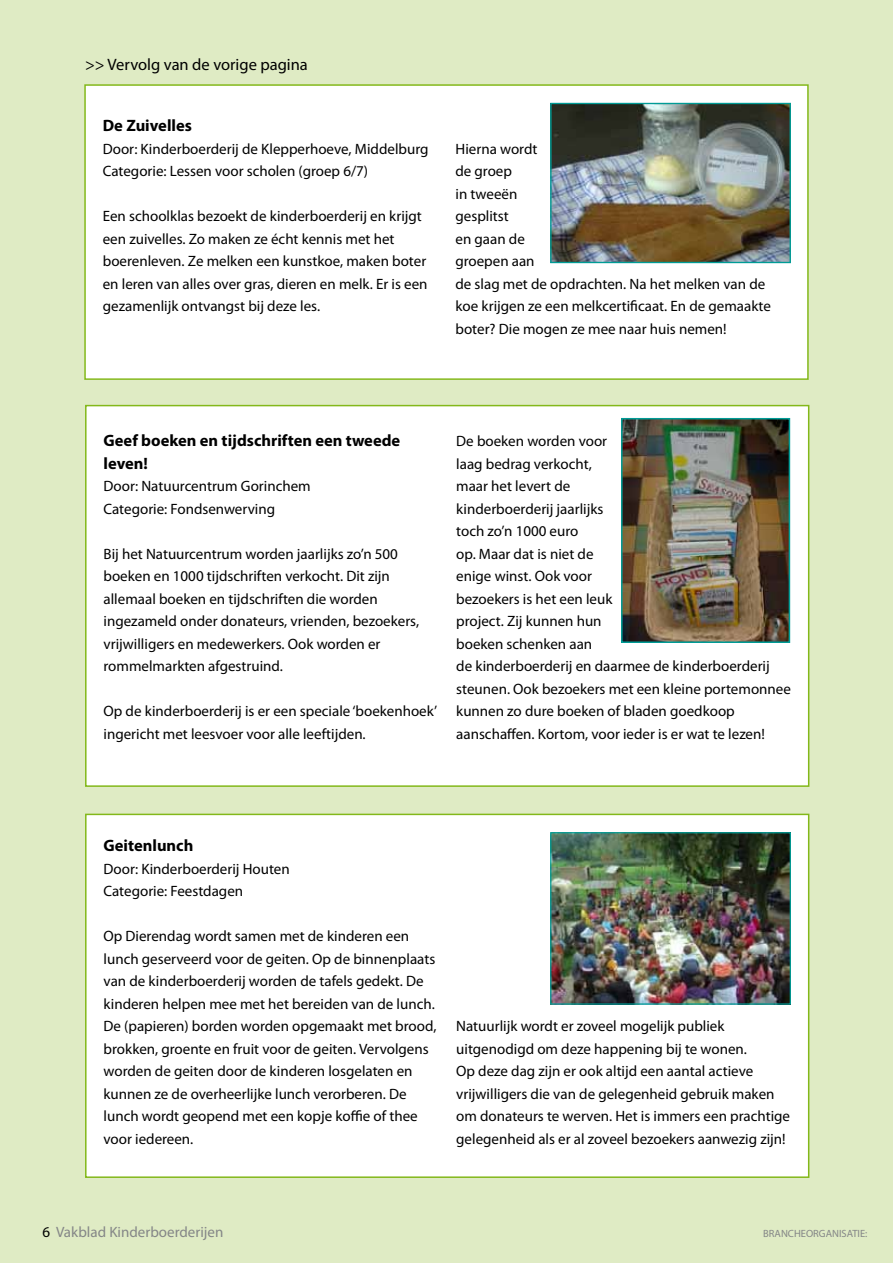
<style>
.page{position:relative;width:893px;height:1263px;background:#dfebc4}
.page>*{position:absolute;margin:0;border:0;box-sizing:border-box;transform-origin:0 0}
.t1{font:700 16.5px/22.5px "Myriad Pro";color:#000}
.t2{font:16.5px "Myriad Pro";color:#000}
.t3{font:15px/22.5px "Myriad Pro";color:#000}
.t4{font:15px "Myriad Pro";color:#848687}
.t5{font:10.5px "Myriad Pro";color:#848687}
.s1{color:#000}
</style>
<div class="page">
<div style="left:85px;top:85px;width:723px;height:294px;background:#fff"></div>
<div style="left:84px;top:84px;width:725px;height:296px;border:2px solid #83b81a"></div>
<div style="left:86px;top:406px;width:723px;height:380px;background:#fff"></div>
<div style="left:85px;top:405px;width:724px;height:382px;border:2px solid #83b81a"></div>
<img style="left:624px;top:421px;width:163px;height:219px">
<div style="left:621px;top:418px;width:169px;height:225px;border:2px solid #009c96"></div>
<div style="left:86px;top:814px;width:723px;height:363px;background:#fff"></div>
<div style="left:85px;top:814px;width:724px;height:364px;border:2px solid #83b81a"></div>
<img style="left:552px;top:834px;width:237px;height:169px">
<div style="left:550px;top:832px;width:241px;height:173px;border:1px solid #009c96"></div>
<img style="left:552px;top:105px;width:237px;height:156px">
<div style="left:550px;top:103px;width:241px;height:160px;border:1px solid #009c96"></div>
<p class="t2" style="left:85px;top:55px;width:224px">&gt;&gt; Vervolg van de vorige pagina</p>
<p class="t1" style="left:103px;top:114px;width:91px">De Zuivelles</p>
<p class="t3" style="left:103px;top:137px;width:327px">Door: Kinderboerderij de Klepperhoeve, Middelburg<br>Categorie: Lessen voor scholen (groep 6/7)</p>
<p class="t3" style="left:103px;top:205px;width:326px">Een schoolklas bezoekt de kinderboerderij en krijgt een zuivelles. Zo maken ze écht kennis met het boerenleven. Ze melken een kunstkoe, maken boter en leren van alles over gras, dieren en melk. Er is een gezamenlijk ontvangst bij deze les.</p>
<p class="t3" style="left:455px;top:137px;width:317px">Hierna wordt<br>de groep<br>in tweeën<br>gesplitst<br>en gaan de<br>groepen aan<br>de slag met de opdrachten. Na het melken van de koe krijgen ze een melkcertificaat. En de gemaakte boter? Die mogen ze mee naar huis nemen!</p>
<p class="t1" style="left:104px;top:429px;width:298px">Geef boeken en tijdschriften een tweede leven!</p>
<p class="t3" style="left:104px;top:475px;width:209px">Door: Natuurcentrum Gorinchem<br>Categorie: Fondsenwerving</p>
<p class="t3" style="left:104px;top:542px;width:317px">Bij het Natuurcentrum worden jaarlijks zo’n 500 boeken en 1000 tijdschriften verkocht. Dit zijn allemaal boeken en tijdschriften die worden ingezameld onder donateurs, vrienden, bezoekers, vrijwilligers en medewerkers. Ook worden er rommelmarkten afgestruind.</p>
<p class="t3" style="left:104px;top:700px;width:335px">Op de kinderboerderij is er een speciale ‘boekenhoek’ ingericht met leesvoer voor alle leeftijden.</p>
<p class="t3" style="left:456px;top:430px;width:336px">De boeken worden voor<br>laag bedrag verkocht,<br>maar het levert de<br>kinderboerderij jaarlijks<br>toch zo’n 1000 euro<br>op. Maar dat is niet de<br>enige winst. Ook voor<br>bezoekers is het een leuk<br>project. Zij kunnen hun<br>boeken schenken aan<br>de kinderboerderij en daarmee de kinderboerderij steunen. Ook bezoekers met een kleine portemonnee kunnen zo dure boeken of bladen goedkoop aanschaffen. Kortom, voor ieder is er wat te lezen!</p>
<p class="t1" style="left:104px;top:834px;width:91px">Geitenlunch</p>
<p class="t3" style="left:104px;top:857px;width:188px">Door: Kinderboerderij Houten<br>Categorie: Feestdagen</p>
<p class="t3" style="left:104px;top:925px;width:334px">Op Dierendag wordt samen met de kinderen een lunch geserveerd voor de geiten. Op de binnenplaats van de kinderboerderij worden de tafels gedekt. De kinderen helpen mee met het bereiden van de lunch.<br>De (papieren) borden worden opgemaakt met brood, brokken, groente en fruit voor de geiten. Vervolgens worden de geiten door de kinderen losgelaten en kunnen ze de overheerlijke lunch verorberen. De lunch wordt geopend met een kopje koffie of thee voor iedereen.</p>
<p class="t3" style="left:456px;top:1015px;width:335px">Natuurlijk wordt er zoveel mogelijk publiek uitgenodigd om deze happening bij te wonen.<br>Op deze dag zijn er ook altijd een aantal actieve vrijwilligers die van de gelegenheid gebruik maken om donateurs te werven. Het is immers een prachtige gelegenheid als er al zoveel bezoekers aanwezig zijn!</p>
<p class="t4" style="left:43px;top:1222px;width:182px"><span class="s1">6</span> Vakblad Kinderboerderijen</p>
<p class="t5" style="left:763px;top:1226px;width:106px">BRANCHEORGANISATIE:</p>
</div>
